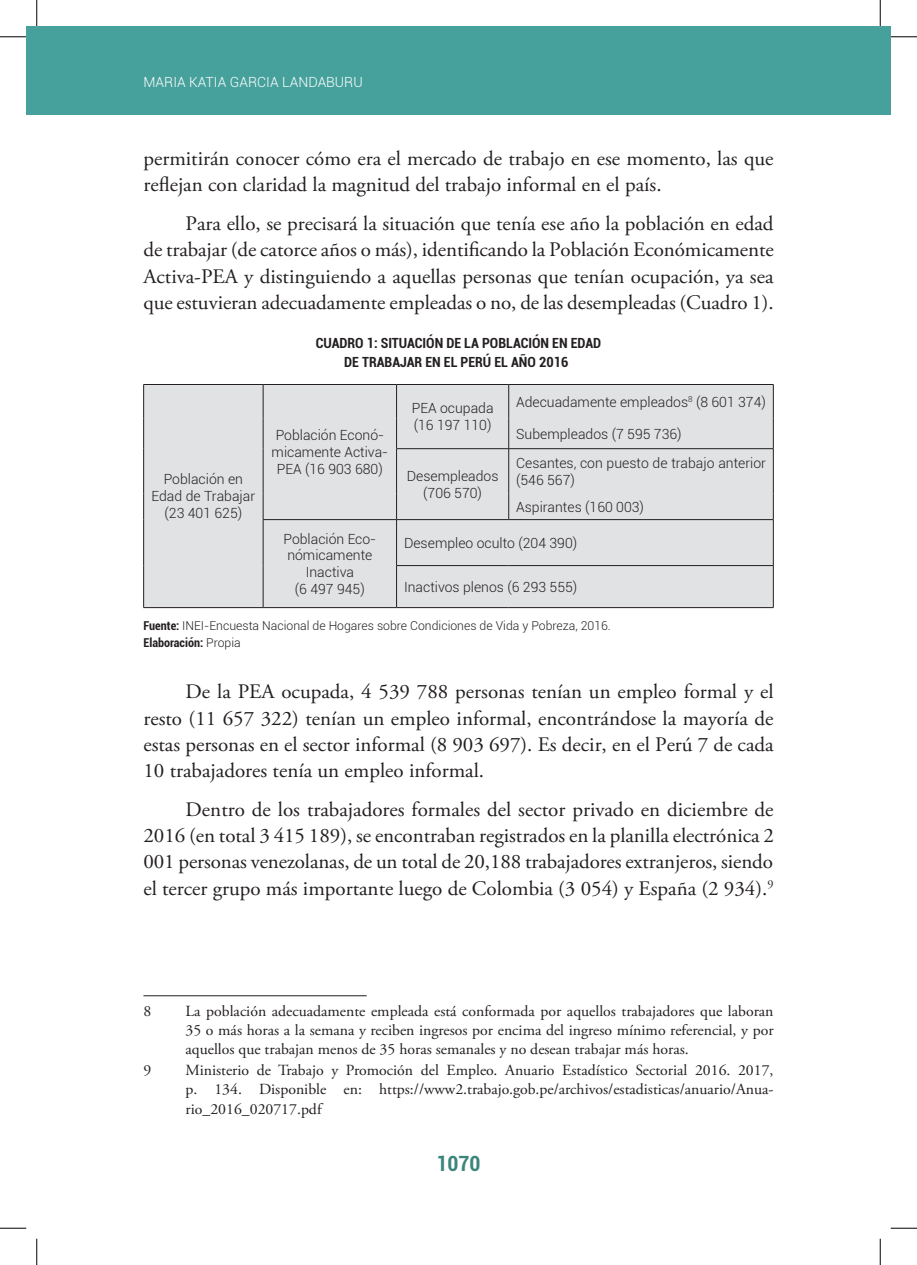
<style>
.page{position:relative;width:917px;height:1265px;background:#fff}
.page>*{position:absolute;margin:0;border:0;box-sizing:border-box;transform-origin:0 0}
.t1{font:700 condensed 21px "Roboto";color:#3b857c}
.t2{font:20.65px/26.2px "Adobe Garamond Pro";color:#231f20;text-align:justify}
.t3{font:15.4px/19.2px "Adobe Garamond Pro";color:#231f20;text-align:justify}
.t4{font:300 14px/16.8px "Roboto";color:#231f20;text-align:center}
.t5{font:700 condensed 14px/19.2px "Roboto";color:#231f20;text-align:center}
.t6{font:300 14px "Roboto";color:#fff}
.t7{font:300 12.25px/16.8px "Roboto";color:#231f20}
.s1{font-weight:700;font-stretch:condensed}
</style>
<div class="page">
<div style="left:27px;top:27px;width:863px;height:88px;background:#46a19c"></div>
<div style="left:144px;top:385px;width:629px;height:222px;background:#e1e2e4"></div>
<hr style="left:773px;top:519px;width:1px;height:46px;background:#231f20">
<hr style="left:773px;top:565px;width:1px;height:42px;background:#231f20">
<hr style="left:143px;top:607px;width:120px;height:1px;background:#231f20">
<hr style="left:263px;top:607px;width:133px;height:1px;background:#231f20">
<hr style="left:143px;top:384px;width:120px;height:1px;background:#231f20">
<hr style="left:143px;top:384px;width:1px;height:34px;background:#231f20">
<hr style="left:143px;top:418px;width:1px;height:30px;background:#231f20">
<hr style="left:143px;top:448px;width:1px;height:45px;background:#231f20">
<svg style="left:143px;top:493px;width:1px;height:26px"></svg>
<hr style="left:143px;top:519px;width:1px;height:46px;background:#231f20">
<hr style="left:143px;top:565px;width:1px;height:42px;background:#231f20">
<hr style="left:263px;top:384px;width:133px;height:1px;background:#231f20">
<hr style="left:263px;top:384px;width:1px;height:34px;background:#231f20">
<hr style="left:263px;top:418px;width:1px;height:30px;background:#231f20">
<hr style="left:263px;top:448px;width:1px;height:45px;background:#231f20">
<svg style="left:263px;top:493px;width:1px;height:26px"></svg>
<hr style="left:396px;top:384px;width:113px;height:1px;background:#231f20">
<hr style="left:396px;top:384px;width:1px;height:34px;background:#231f20">
<hr style="left:396px;top:418px;width:1px;height:30px;background:#231f20">
<hr style="left:509px;top:384px;width:264px;height:1px;background:#231f20">
<hr style="left:508px;top:384px;width:1px;height:34px;background:#231f20">
<hr style="left:773px;top:384px;width:1px;height:34px;background:#231f20">
<hr style="left:508px;top:418px;width:1px;height:30px;background:#231f20">
<hr style="left:773px;top:418px;width:1px;height:30px;background:#231f20">
<hr style="left:396px;top:448px;width:113px;height:1px;background:#231f20">
<hr style="left:396px;top:449px;width:1px;height:44px;background:#231f20">
<svg style="left:396px;top:493px;width:1px;height:26px"></svg>
<hr style="left:508px;top:449px;width:1px;height:44px;background:#231f20">
<hr style="left:773px;top:449px;width:1px;height:44px;background:#231f20">
<svg style="left:508px;top:493px;width:1px;height:26px"></svg>
<svg style="left:773px;top:493px;width:1px;height:26px"></svg>
<hr style="left:263px;top:519px;width:133px;height:1px;background:#231f20">
<hr style="left:263px;top:519px;width:1px;height:46px;background:#231f20">
<hr style="left:263px;top:565px;width:1px;height:42px;background:#231f20">
<hr style="left:396px;top:519px;width:113px;height:1px;background:#231f20">
<hr style="left:396px;top:519px;width:1px;height:46px;background:#231f20">
<hr style="left:509px;top:519px;width:264px;height:1px;background:#231f20">
<hr style="left:396px;top:565px;width:113px;height:1px;background:#231f20">
<hr style="left:396px;top:565px;width:1px;height:42px;background:#231f20">
<hr style="left:509px;top:565px;width:264px;height:1px;background:#231f20">
<hr style="left:396px;top:607px;width:113px;height:1px;background:#231f20">
<hr style="left:509px;top:607px;width:264px;height:1px;background:#231f20">
<hr style="left:509px;top:448px;width:264px;height:1px;background:#231f20">
<hr style="left:143px;top:995px;width:224px;height:1px;background:#231f20">
<svg style="left:0;top:36px;width:26px;height:1px"></svg>
<svg style="left:891px;top:36px;width:26px;height:1px"></svg>
<svg style="left:0;top:1227px;width:26px;height:1px"></svg>
<svg style="left:891px;top:1227px;width:26px;height:1px"></svg>
<svg style="left:36px;top:0;width:1px;height:26px"></svg>
<svg style="left:36px;top:1238px;width:1px;height:26px"></svg>
<svg style="left:880px;top:0;width:1px;height:26px"></svg>
<svg style="left:880px;top:1238px;width:1px;height:26px"></svg>
<p class="t6" style="left:143px;top:72px;width:221px">MARIA KATIA GARCIA LANDABURU</p>
<p class="t2" style="left:143px;top:146px;width:631px">permitirán conocer cómo era el mercado de trabajo en ese momento, las que reflejan con claridad la magnitud del trabajo informal en el país.</p>
<p class="t2" style="left:143px;top:211px;width:632px;text-indent:42px">Para ello, se precisará la situación que tenía ese año la población en edad de trabajar (de catorce años o más), identificando la Población Económicamente Activa-PEA y distinguiendo a aquellas personas que tenían ocupación, ya sea que estuvieran adecuadamente empleadas o no, de las desempleadas (Cuadro 1).</p>
<p class="t5" style="left:316px;top:333px;width:287px">CUADRO 1: SITUACIÓN DE LA POBLACIÓN EN EDAD<br>DE TRABAJAR EN EL PERÚ EL AÑO 2016<sup>8</sup></p>
<p class="t4" style="left:152px;top:470px;width:105px">Población en<br>Edad de Trabajar (23 401 625)</p>
<p class="t4" style="left:272px;top:426px;width:118px">Población Econó&shy;micamente Activa-<br>PEA (16 903 680)</p>
<p class="t4" style="left:412px;top:399px;width:83px;text-align:left">PEA ocupada (16 197 110)</p>
<p class="t4" style="left:407px;top:467px;width:93px">Desempleados (706 570)</p>
<p class="t4" style="left:516px;top:393px;width:251px">Adecuadamente empleados<sup>8</sup> (8 601 374)</p>
<p class="t4" style="left:516px;top:425px;width:167px">Subempleados (7 595 736)</p>
<p class="t4" style="left:516px;top:454px;width:251px;text-align:left">Cesantes, con puesto de trabajo anterior (546 567)</p>
<p class="t4" style="left:516px;top:497px;width:129px">Aspirantes (160 003)</p>
<p class="t4" style="left:283px;top:529px;width:94px">Población Eco&shy;nómicamente<br>Inactiva<br>(6 497 945)</p>
<p class="t4" style="left:404px;top:534px;width:175px">Desempleo oculto (204 390)</p>
<p class="t4" style="left:404px;top:578px;width:175px">Inactivos plenos (6 293 555)</p>
<p class="t7" style="left:143px;top:617px;width:469px"><span class="s1">Fuente:</span> INEI-Encuesta Nacional de Hogares sobre Condiciones de Vida y Pobreza, 2016.<br><span class="s1">Elaboración:</span> Propia</p>
<p class="t2" style="left:143px;top:679px;width:632px;text-indent:42px">De la PEA ocupada, 4 539 788 personas tenían un empleo formal y el resto (11 657 322) tenían un empleo informal, encontrándose la mayoría de estas personas en el sector informal (8 903 697). Es decir, en el Perú 7 de cada 10 trabajadores tenía un empleo informal.</p>
<p class="t2" style="left:143px;top:796px;width:632px;text-indent:42px">Dentro de los trabajadores formales del sector privado en diciembre de 2016 (en total 3 415 189), se encontraban registrados en la planilla electrónica 2<br>001 personas venezolanas, de un total de 20,188 trabajadores extranjeros, siendo el tercer grupo más importante luego de Colombia (3 054) y España (2 934).<sup>9</sup></p>
<p class="t3" style="left:143px;top:1001px;width:9px">8</p>
<p class="t3" style="left:186px;top:1001px;width:589px">La población adecuadamente empleada está conformada por aquellos trabajadores que laboran 35 o más horas a la semana y reciben ingresos por encima del ingreso mínimo referencial, y por aquellos que trabajan menos de 35 horas semanales y no desean trabajar más horas.</p>
<p class="t3" style="left:143px;top:1060px;width:9px">9</p>
<p class="t3" style="left:186px;top:1060px;width:589px">Ministerio de Trabajo y Promoción del Empleo. Anuario Estadístico Sectorial 2016. 2017, p. 134. Disponible en: https://www2.trabajo.gob.pe/archivos/estadisticas/anuario/Anua&shy;rio_2016_020717.pdf</p>
<p class="t1" style="left:436px;top:1148px;width:46px">1070</p>
</div>
